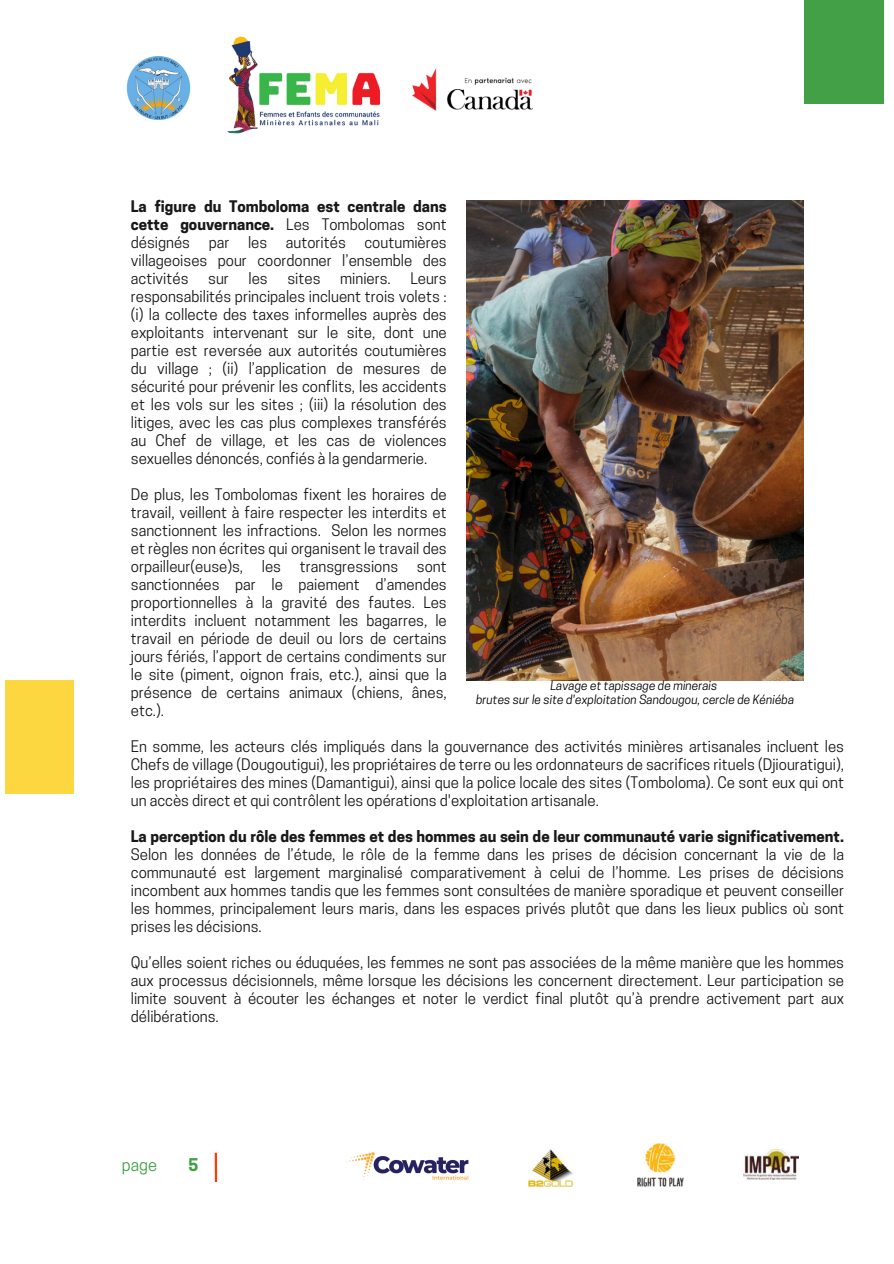
<style>
.page{position:relative;width:894px;height:1264px;background:#fff}
.page>*{position:absolute;margin:0;border:0;box-sizing:border-box;transform-origin:0 0}
.t1{font:16.5px "Cooper Hewitt";color:#43a047}
.t2{font:700 16.5px "Cooper Hewitt";color:#43a047}
.t3{font:15px/18px "Cooper Hewitt";color:#191717;text-align:justify}
.t4{font:italic 12px "Cooper Hewitt";color:#000}
.s1{font-weight:700}
</style>
<div class="page">
<div style="left:804px;top:0;width:79px;height:103px;background:#43a047"></div>
<div style="left:5px;top:680px;width:68px;height:113px;background:#fcd73f"></div>
<hr style="left:215px;top:1152px;width:2px;height:29px;background:#ff3d00">
<img style="left:346px;top:1152px;width:123px;height:28px">
<img style="left:743px;top:1149px;width:54px;height:30px">
<img style="left:637px;top:1143px;width:46px;height:43px">
<img style="left:528px;top:1149px;width:45px;height:37px">
<img style="left:227px;top:36px;width:153px;height:98px">
<img style="left:126px;top:57px;width:65px;height:63px">
<img style="left:412px;top:68px;width:121px;height:43px">
<img style="left:466px;top:201px;width:337px;height:479px">
<p class="t3" style="left:131px;top:199px;width:317px"><span class="s1">La figure du Tomboloma est centrale dans cette gouvernance.</span> Les Tombolomas sont désignés par les autorités coutumières villageoises pour coordonner l’ensemble des activités</p>
<p class="t3" style="left:208px;top:271px;width:22px">sur</p>
<p class="t3" style="left:248px;top:271px;width:21px">les</p>
<p class="t3" style="left:287px;top:271px;width:35px">sites</p>
<p class="t3" style="left:340px;top:271px;width:52px">miniers.</p>
<p class="t3" style="left:131px;top:271px;width:317px;text-indent:279px">Leurs responsabilités principales incluent trois volets : (i) la collecte des taxes informelles auprès des exploitants intervenant sur le site, dont une partie est reversée aux autorités coutumières du village ; (ii) l’application de mesures de sécurité pour prévenir les conflits, les accidents et les vols sur les sites ; (iii) la résolution des litiges, avec les cas plus complexes transférés au Chef de village, et les cas de violences sexuelles dénoncés, confiés à la gendarmerie.</p>
<p class="t3" style="left:131px;top:487px;width:317px">De plus, les Tombolomas fixent les horaires de travail, veillent à faire respecter les interdits et sanctionnent les infractions. Selon les normes et règles non écrites qui organisent le travail des orpailleur(euse)s, les transgressions sont sanctionnées par le paiement d’amendes proportionnelles à la gravité des fautes. Les interdits incluent notamment les bagarres, le travail en période de deuil ou lors de certains jours fériés, l’apport de certains condiments sur le site (piment, oignon frais, etc.), ainsi que la présence de certains animaux (chiens, ânes, etc.).</p>
<p class="t4" style="left:550px;top:681px;width:168px">Lavage et tapissage de minerais</p>
<p class="t4" style="left:476px;top:695px;width:319px">brutes sur le site d'exploitation Sandougou, cercle de Kéniéba</p>
<p class="t3" style="left:131px;top:739px;width:714px">En somme, les acteurs clés impliqués dans la gouvernance des activités minières artisanales incluent les Chefs de village (Dougoutigui), les propriétaires de terre ou les ordonnateurs de sacrifices rituels (Djiouratigui), les propriétaires des mines (Damantigui), ainsi que la police locale des sites (Tomboloma). Ce sont eux qui ont un accès direct et qui contrôlent les opérations d'exploitation artisanale.</p>
<p class="t3" style="left:131px;top:829px;width:714px"><span class="s1">La perception du rôle des femmes et des hommes au sein de leur communauté varie significativement.<br></span>Selon les données de l’étude, le rôle de la femme dans les prises de décision concernant la vie de la communauté est largement marginalisé comparativement à celui de l’homme. Les prises de décisions incombent aux hommes tandis que les femmes sont consultées de manière sporadique et peuvent conseiller les hommes, principalement leurs maris, dans les espaces privés plutôt que dans les lieux publics où sont prises les décisions.</p>
<p class="t3" style="left:131px;top:955px;width:714px">Qu’elles soient riches ou éduquées, les femmes ne sont pas associées de la même manière que les hommes aux processus décisionnels, même lorsque les décisions les concernent directement. Leur participation se limite souvent à écouter les échanges et noter le verdict final plutôt qu’à prendre activement part aux délibérations.</p>
<p class="t1" style="left:122px;top:1159px;width:37px">page</p>
<h1 class="t2" style="left:188px;top:1159px;width:11px">5</h1>
</div>
